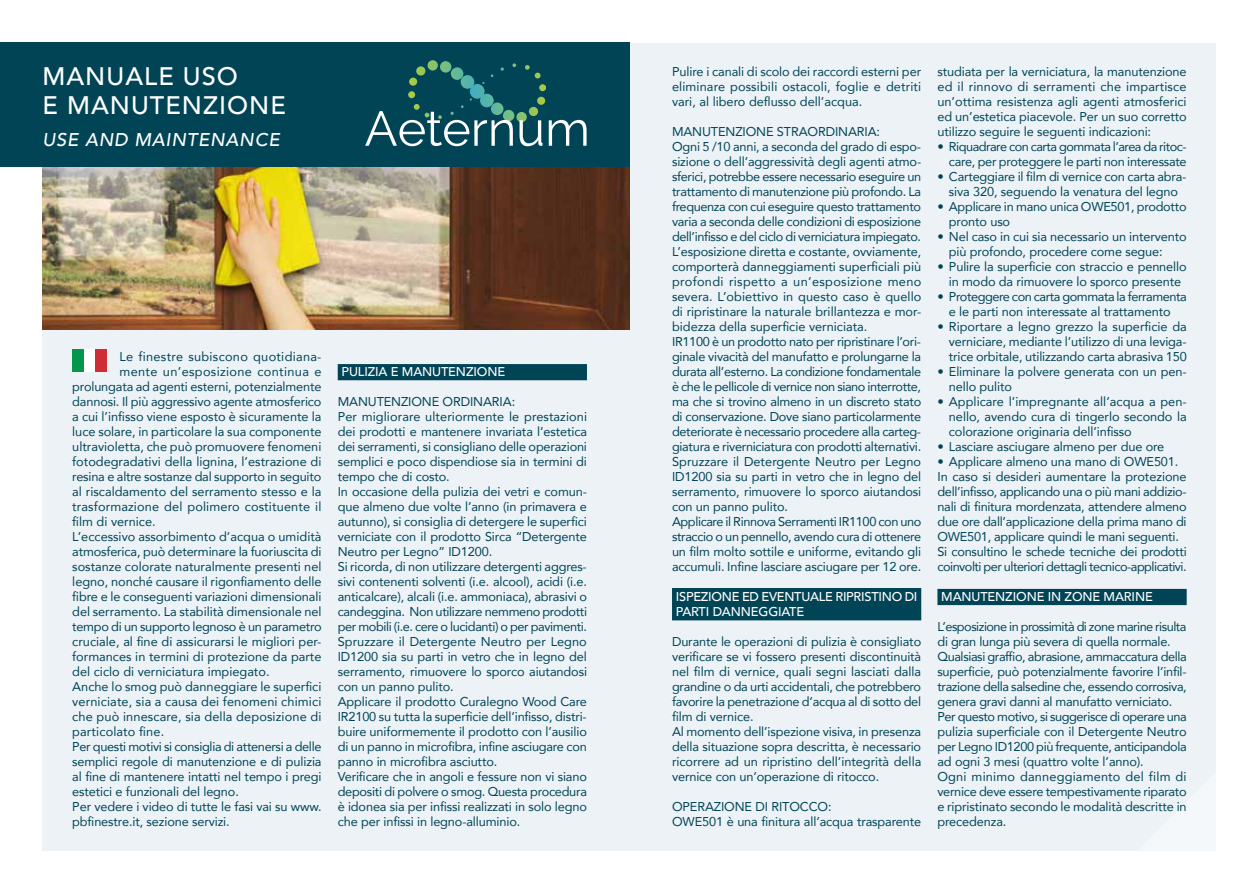
<style>
.page{position:relative;width:1259px;height:893px;background:#fff}
.page>*{position:absolute;margin:0;border:0;box-sizing:border-box;transform-origin:0 0}
.t1{font:500 25.35px/29.5px "Avenir";letter-spacing:.04em;color:#fff}
.t2{font:500 18.45px "Avenir";color:#fff}
.t3{font:12.75px/15px "Avenir";letter-spacing:-.01em;color:#004456}
.t4{font:12.75px "Avenir";letter-spacing:.01em;color:#004456}
.t5{font:500 12.75px/15px "Avenir";letter-spacing:-.01em;color:#fff}
.t6{font:12.75px/15px "Avenir";letter-spacing:-.04em;color:#004456;text-align:right}
.t7{font:12.75px/15px "Avenir";letter-spacing:-.035em;color:#004456;text-align:center}
.t8{font:12.75px "Avenir";letter-spacing:.025em;color:#004456}
</style>
<div class="page">
<div style="left:43px;top:43px;width:1173px;height:807px;background:#ecf2f6"></div>
<img style="left:43px;top:167px;width:586px;height:162px">
<div style="left:0;top:43px;width:629px;height:124px;background:#004456"></div>
<svg style="left:365px;top:60px;width:221px;height:86px"></svg>
<div style="left:338px;top:364px;width:249px;height:16px;background:#004456"></div>
<div style="left:672px;top:588px;width:249px;height:32px;background:#004456"></div>
<div style="left:937px;top:589px;width:249px;height:16px;background:#004456"></div>
<div style="left:72px;top:349px;width:12px;height:23px;background:#04964d"></div>
<div style="left:84px;top:349px;width:11px;height:23px;background:#fff"></div>
<div style="left:95px;top:349px;width:12px;height:23px;background:#cf2d36"></div>
<h1 class="t1" style="left:43px;top:60px;width:245px">MANUALE USO<br>E MANUTENZIONE</h1>
<h2 class="t2" style="left:43px;top:124px;width:243px">USE AND MAINTENANCE</h2>
<p class="t8" style="left:119px;top:347px;width:203px">Le finestre subiscono quotidiana-</p>
<p class="t8" style="left:119px;top:362px;width:203px">mente un’esposizione continua e</p>
<p class="t3" style="left:72px;top:379px;width:251px">prolungata ad agenti esterni, potenzialmente</p>
<p class="t3" style="left:72px;top:394px;width:251px">dannosi. Il più aggressivo agente atmosferico</p>
<p class="t3" style="left:72px;top:409px;width:251px">a cui l’infisso viene esposto è sicuramente la</p>
<p class="t3" style="left:72px;top:424px;width:251px">luce solare, in particolare la sua componente</p>
<p class="t3" style="left:72px;top:439px;width:251px">ultravioletta, che può promuovere fenomeni</p>
<p class="t3" style="left:72px;top:454px;width:251px">fotodegradativi della lignina, l’estrazione di</p>
<p class="t3" style="left:72px;top:469px;width:251px">resina e altre sostanze dal supporto in seguito</p>
<p class="t3" style="left:72px;top:484px;width:251px">al riscaldamento del serramento stesso e la</p>
<p class="t4" style="left:72px;top:497px;width:251px">trasformazione del polimero costituente il</p>
<p class="t3" style="left:72px;top:514px;width:85px">film di vernice.</p>
<p class="t3" style="left:72px;top:529px;width:251px">L’eccessivo assorbimento d’acqua o umidità</p>
<p class="t3" style="left:72px;top:544px;width:251px">atmosferica, può determinare la fuoriuscita di</p>
<p class="t3" style="left:72px;top:559px;width:251px">sostanze colorate naturalmente presenti nel</p>
<p class="t3" style="left:72px;top:574px;width:251px">legno, nonché causare il rigonfiamento delle</p>
<p class="t3" style="left:72px;top:589px;width:251px">fibre e le conseguenti variazioni dimensionali</p>
<p class="t3" style="left:72px;top:604px;width:251px">del serramento. La stabilità dimensionale nel</p>
<p class="t3" style="left:72px;top:619px;width:251px">tempo di un supporto legnoso è un parametro</p>
<p class="t3" style="left:72px;top:634px;width:251px">cruciale, al fine di assicurarsi le migliori per-</p>
<p class="t3" style="left:72px;top:649px;width:251px">formances in termini di protezione da parte</p>
<p class="t3" style="left:72px;top:664px;width:199px">del ciclo di verniciatura impiegato.</p>
<p class="t3" style="left:72px;top:679px;width:251px">Anche lo smog può danneggiare le superfici</p>
<p class="t4" style="left:72px;top:692px;width:251px">verniciate, sia a causa dei fenomeni chimici</p>
<p class="t4" style="left:72px;top:707px;width:251px">che può innescare, sia della deposizione di</p>
<p class="t4" style="left:72px;top:722px;width:93px">particolato fine.</p>
<p class="t3" style="left:72px;top:739px;width:251px">Per questi motivi si consiglia di attenersi a delle</p>
<p class="t3" style="left:72px;top:754px;width:251px">semplici regole di manutenzione e di pulizia</p>
<p class="t3" style="left:72px;top:769px;width:251px">al fine di mantenere intatti nel tempo i pregi</p>
<p class="t3" style="left:72px;top:784px;width:168px">estetici e funzionali del legno.</p>
<p class="t3" style="left:72px;top:799px;width:251px">Per vedere i video di tutte le fasi vai su www.</p>
<p class="t3" style="left:72px;top:814px;width:159px">pbfinestre.it, sezione servizi.</p>
<p class="t5" style="left:341px;top:364px;width:165px">PULIZIA E MANUTENZIONE</p>
<p class="t3" style="left:338px;top:394px;width:251px">MANUTENZIONE ORDINARIA:<br>Per migliorare ulteriormente le prestazioni dei prodotti e mantenere invariata l’estetica dei serramenti, si consigliano delle operazioni semplici e poco dispendiose sia in termini di tempo che di costo.<br>In occasione della pulizia dei vetri e comun&shy;que almeno due volte l’anno (in primavera e autunno), si consiglia di detergere le superfici verniciate con il prodotto Sirca “Detergente Neutro per Legno” ID1200.<br>Si ricorda, di non utilizzare detergenti aggres&shy;sivi contenenti solventi (i.e. alcool), acidi (i.e. anticalcare), alcali (i.e. ammoniaca), abrasivi o candeggina. Non utilizzare nemmeno prodotti per mobili (i.e. cere o lucidanti) o per pavimenti.<br>Spruzzare il Detergente Neutro per Legno ID1200 sia su parti in vetro che in legno del serramento, rimuovere lo sporco aiutandosi con un panno pulito.<br>Applicare il prodotto Curalegno Wood Care IR2100 su tutta la superficie dell’infisso, distri&shy;buire uniformemente il prodotto con l’ausilio di un panno in microfibra, infine asciugare con panno in microfibra asciutto.<br>Verificare che in angoli e fessure non vi siano depositi di polvere o smog. Questa procedura è idonea sia per infissi realizzati in solo legno che per infissi in legno-alluminio.</p>
<p class="t3" style="left:672px;top:64px;width:251px;text-align:justify">Pulire i canali di scolo dei raccordi esterni per eliminare possibili ostacoli, foglie e detriti vari, al libero deflusso dell’acqua.</p>
<p class="t3" style="left:672px;top:124px;width:251px">MANUTENZIONE STRAORDINARIA:<br>Ogni 5 /10 anni, a seconda del grado di espo&shy;sizione o dell’aggressività degli agenti atmo&shy;sferici, potrebbe essere necessario eseguire un trattamento di manutenzione più profondo. La frequenza con cui eseguire questo trattamento varia a seconda delle condizioni di esposizione dell’infisso e del ciclo di verniciatura impiegato.<br>L’esposizione diretta e costante, ovviamente, comporterà danneggiamenti superficiali più profondi rispetto a un’esposizione meno severa. L’obiettivo in questo caso è quello di ripristinare la naturale brillantezza e mor&shy;bidezza della superficie verniciata.<br>IR1100 è un prodotto nato per ripristinare l’ori&shy;ginale vivacità del manufatto e prolungarne la durata all’esterno. La condizione fondamentale è che le pellicole di vernice non siano interrotte, ma che si trovino almeno in un discreto stato di conservazione. Dove siano particolarmente deteriorate è necessario procedere alla carteg&shy;giatura e riverniciatura con prodotti alternativi.<br>Spruzzare il Detergente Neutro per Legno ID1200 sia su parti in vetro che in legno del serramento, rimuovere lo sporco aiutandosi con un panno pulito.<br>Applicare il Rinnova Serramenti IR1100 con uno straccio o un pennello, avendo cura di ottenere un film molto sottile e uniforme, evitando gli accumuli. Infine lasciare asciugare per 12 ore.</p>
<p class="t5" style="left:676px;top:588px;width:243px">ISPEZIONE ED EVENTUALE RIPRISTINO DI<br>PARTI DANNEGGIATE</p>
<p class="t3" style="left:672px;top:634px;width:251px">Durante le operazioni di pulizia è consigliato verificare se vi fossero presenti discontinuità nel film di vernice, quali segni lasciati dalla grandine o da urti accidentali, che potrebbero favorire la penetrazione d’acqua al di sotto del film di vernice.<br>Al momento dell’ispezione visiva, in presenza della situazione sopra descritta, è necessario ricorrere ad un ripristino dell’integrità della vernice con un’operazione di ritocco.</p>
<p class="t3" style="left:672px;top:799px;width:251px">OPERAZIONE DI RITOCCO:<br>OWE501 è una finitura all’acqua trasparente</p>
<p class="t3" style="left:937px;top:64px;width:251px;text-align:justify">studiata per la verniciatura, la manutenzione ed il rinnovo di serramenti che impartisce un’ottima resistenza agli agenti atmosferici ed un’estetica piacevole. Per un suo corretto utilizzo seguire le seguenti indicazioni:</p>
<p class="t6" style="left:937px;top:139px;width:251px">• Riquadrare con carta gommata l’area da ritoc&shy;care, per proteggere le parti non interessate</p>
<p class="t3" style="left:937px;top:169px;width:250px;text-align:center">• Carteggiare il film di vernice con carta abra&shy;siva 320, seguendo la venatura del legno</p>
<p class="t3" style="left:949px;top:199px;width:239px;text-indent:-11px">• Applicare in mano unica OWE501, prodotto pronto uso</p>
<p class="t3" style="left:949px;top:229px;width:239px;text-indent:-11px">• Nel caso in cui sia necessario un intervento più profondo, procedere come segue:</p>
<p class="t3" style="left:937px;top:259px;width:251px;text-align:center">• Pulire la superficie con straccio e pennello in modo da rimuovere lo sporco presente</p>
<p class="t7" style="left:937px;top:289px;width:251px">• Proteggere con carta gommata la ferramenta e le parti non interessate al trattamento</p>
<p class="t3" style="left:949px;top:319px;width:239px;text-align:justify;text-indent:-11px">• Riportare a legno grezzo la superficie da verniciare, mediante l’utilizzo di una leviga&shy;trice orbitale, utilizzando carta abrasiva 150</p>
<p class="t3" style="left:949px;top:364px;width:239px;text-indent:-11px">• Eliminare la polvere generata con un pen&shy;nello pulito</p>
<p class="t3" style="left:949px;top:394px;width:239px;text-align:justify;text-indent:-11px">• Applicare l’impregnante all’acqua a pen&shy;nello, avendo cura di tingerlo secondo la colorazione originaria dell’infisso</p>
<p class="t3" style="left:937px;top:439px;width:228px">• Lasciare asciugare almeno per due ore</p>
<p class="t3" style="left:937px;top:454px;width:251px">• Applicare almeno una mano di OWE501.<br>In caso si desideri aumentare la protezione dell’infisso, applicando una o più mani addizio&shy;nali di finitura mordenzata, attendere almeno due ore dall’applicazione della prima mano di OWE501, applicare quindi le mani seguenti.<br>Si consultino le schede tecniche dei prodotti coinvolti per ulteriori dettagli tecnico-applicativi.</p>
<p class="t5" style="left:941px;top:588px;width:213px">MANUTENZIONE IN ZONE MARINE</p>
<p class="t3" style="left:937px;top:619px;width:251px">L’esposizione in prossimità di zone marine risulta di gran lunga più severa di quella normale.<br>Qualsiasi graffio, abrasione, ammaccatura della superficie, può potenzialmente favorire l’infil&shy;trazione della salsedine che, essendo corrosiva, genera gravi danni al manufatto verniciato.<br>Per questo motivo, si suggerisce di operare una pulizia superficiale con il Detergente Neutro per Legno ID1200 più frequente, anticipandola ad ogni 3 mesi (quattro volte l’anno).<br>Ogni minimo danneggiamento del film di vernice deve essere tempestivamente riparato e ripristinato secondo le modalità descritte in precedenza.</p>
</div>
